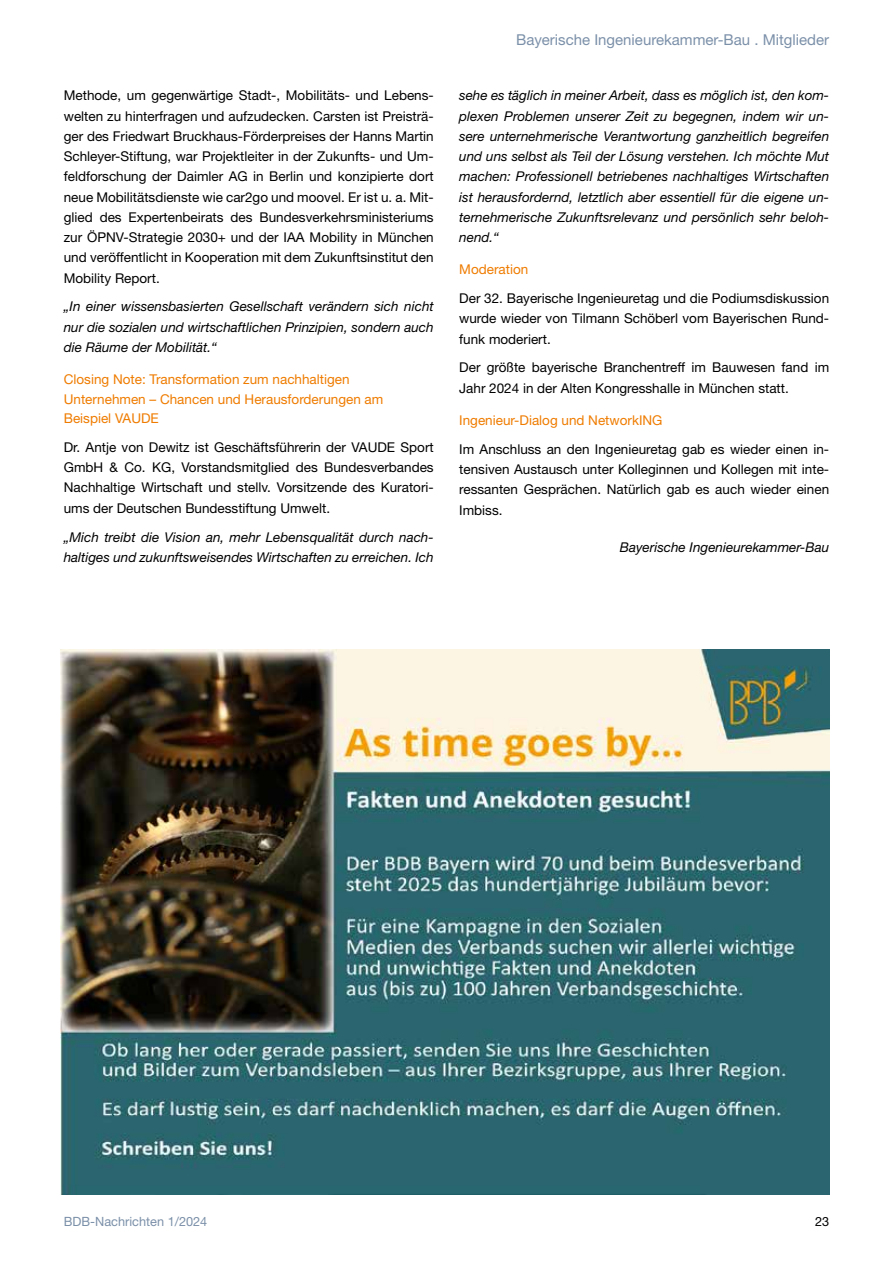
<style>
.page{position:relative;width:893px;height:1263px;background:#fff}
.page>*{position:absolute;margin:0;border:0;box-sizing:border-box;transform-origin:0 0}
.t1{font:15px "Helvetica Neue LT Std";color:#7b90a9}
.t2{font:13.5px/20.2px "Helvetica Neue LT Std";color:#000;text-align:justify}
.t3{font:italic 13.5px/20.2px "Helvetica Neue LT Std";color:#000;text-align:justify}
.t4{font:13.5px/19.5px "Helvetica Neue LT Std";color:#ef7c00}
.t5{font:12.75px "Helvetica Neue LT Std";color:#7b90a9}
.t6{font:12.75px "Helvetica Neue LT Std";color:#000}
</style>
<div class="page">
<img style="left:61px;top:650px;width:768px;height:545px">
<p class="t2" style="left:64px;top:85px;width:371px">Methode, um gegenwärtige Stadt-, Mobilitäts- und Lebens&shy;welten zu hinterfragen und aufzudecken. Carsten ist Preisträ&shy;ger des Friedwart Bruckhaus-Förderpreises der Hanns Martin Schleyer-Stiftung, war Projektleiter in der Zukunfts- und Um&shy;feldforschung der Daimler AG in Berlin und konzipierte dort neue Mobilitätsdienste wie car2go und moovel. Er ist u. a. Mit&shy;glied des Expertenbeirats des Bundesverkehrsministeriums zur ÖPNV-Strategie 2030+ und der IAA Mobility in München und veröffentlicht in Kooperation mit dem Zukunftsinstitut den Mobility Report.</p>
<p class="t3" style="left:64px;top:296px;width:371px">„In einer wissensbasierten Gesellschaft verändern sich nicht nur die sozialen und wirtschaftlichen Prinzipien, sondern auch die Räume der Mobilität.“</p>
<p class="t4" style="left:64px;top:369px;width:321px">Closing Note: Transformation zum nachhaltigen<br>Unternehmen – Chancen und Herausforderungen am<br>Beispiel VAUDE</p>
<p class="t2" style="left:64px;top:437px;width:371px">Dr. Antje von Dewitz ist Geschäftsführerin der VAUDE Sport GmbH &amp; Co. KG, Vorstandsmitglied des Bundesverbandes Nachhaltige Wirtschaft und stellv. Vorsitzende des Kuratori&shy;ums der Deutschen Bundesstiftung Umwelt.</p>
<p class="t3" style="left:64px;top:526px;width:371px">„Mich treibt die Vision an, mehr Lebensqualität durch nach&shy;haltiges und zukunftsweisendes Wirtschaften zu erreichen. Ich</p>
<p class="t1" style="left:516px;top:30px;width:315px">Bayerische Ingenieurekammer-Bau . Mitglieder</p>
<p class="t3" style="left:459px;top:85px;width:371px">sehe es täglich in meiner Arbeit, dass es möglich ist, den kom&shy;plexen Problemen unserer Zeit zu begegnen, indem wir un&shy;sere unternehmerische Verantwortung ganzheitlich begreifen und uns selbst als Teil der Lösung verstehen. Ich möchte Mut machen: Professionell betriebenes nachhaltiges Wirtschaften ist herausfordernd, letztlich aber essentiell für die eigene un&shy;ternehmerische Zukunftsrelevanz und persönlich sehr beloh&shy;nend.“</p>
<p class="t4" style="left:459px;top:260px;width:71px">Moderation</p>
<p class="t2" style="left:459px;top:288px;width:371px">Der 32. Bayerische Ingenieuretag und die Podiumsdiskussion wurde wieder von Tilmann Schöberl vom Bayerischen Rund&shy;funk moderiert.</p>
<p class="t2" style="left:459px;top:357px;width:371px">Der größte bayerische Branchentreff im Bauwesen fand im<br>Jahr 2024 in der Alten Kongresshalle in München statt.</p>
<p class="t4" style="left:459px;top:410px;width:205px">Ingenieur-Dialog und NetworkING</p>
<p class="t2" style="left:459px;top:439px;width:371px">Im Anschluss an den Ingenieuretag gab es wieder einen in&shy;tensiven Austausch unter Kolleginnen und Kollegen mit inte&shy;ressanten Gesprächen. Natürlich gab es auch wieder einen Imbiss.</p>
<p class="t3" style="left:620px;top:537px;width:211px">Bayerische Ingenieurekammer-Bau</p>
<p class="t5" style="left:64px;top:1214px;width:145px">BDB-Nachrichten 1/2024</p>
<p class="t6" style="left:815px;top:1214px;width:16px">23</p>
</div>
